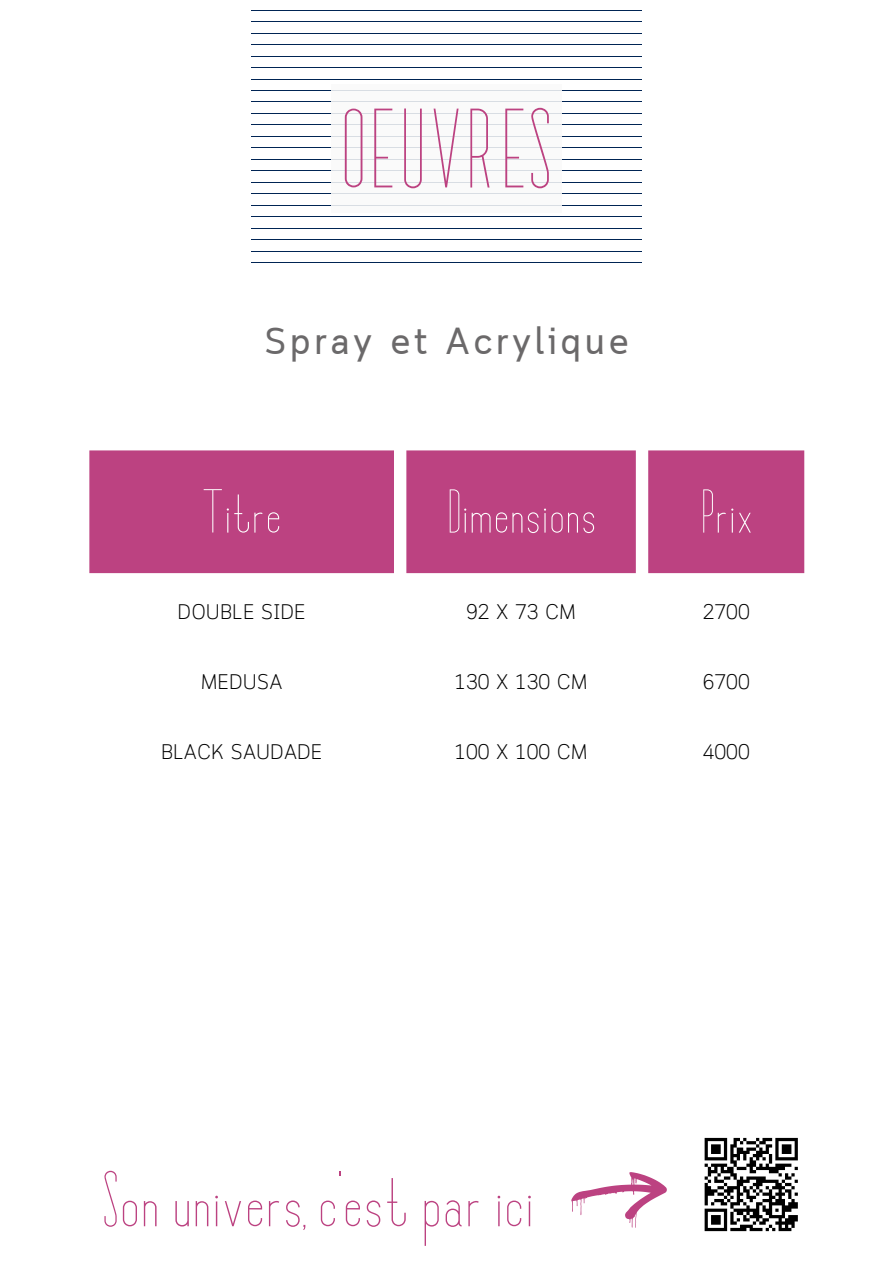
<style>
.page{position:relative;width:894px;height:1264px;background:#fff}
.page>*{position:absolute;margin:0;border:0;box-sizing:border-box;transform-origin:0 0}
.t1{font:100 condensed 98.55px "Sprout";color:#bc4281}
.t2{font:100 condensed 68.55px "Sprout";color:#bc4281}
.t3{font:100 condensed 54.3px "Sprout";color:#fff}
.t4{font:100 condensed 54px "Sprout";color:#fff}
.t5{font:37.5px "Cloud";letter-spacing:.085em;color:#6b696a}
.t6{font:300 21px "Cloud";color:#000}
</style>
<div class="page">
<div style="left:89px;top:450px;width:715px;height:123px;background:#bc4281"></div>
<svg style="left:571px;top:1172px;width:95px;height:55px"></svg>
<hr style="left:251px;top:10px;width:390px;height:1px;background:#002454">
<hr style="left:251px;top:21px;width:390px;height:1px;background:#002454">
<hr style="left:251px;top:33px;width:390px;height:1px;background:#002454">
<hr style="left:251px;top:44px;width:390px;height:1px;background:#002454">
<hr style="left:251px;top:56px;width:390px;height:1px;background:#002454">
<hr style="left:251px;top:67px;width:390px;height:1px;background:#002454">
<hr style="left:251px;top:79px;width:390px;height:1px;background:#002454">
<hr style="left:251px;top:90px;width:390px;height:1px;background:#002454">
<hr style="left:251px;top:102px;width:390px;height:1px;background:#002454">
<hr style="left:251px;top:113px;width:390px;height:1px;background:#002454">
<hr style="left:251px;top:125px;width:390px;height:1px;background:#002454">
<hr style="left:251px;top:136px;width:390px;height:1px;background:#002454">
<hr style="left:251px;top:148px;width:390px;height:1px;background:#002454">
<hr style="left:251px;top:159px;width:390px;height:1px;background:#002454">
<hr style="left:251px;top:170px;width:390px;height:1px;background:#002454">
<hr style="left:251px;top:182px;width:390px;height:1px;background:#002454">
<hr style="left:251px;top:193px;width:390px;height:1px;background:#002454">
<hr style="left:251px;top:205px;width:390px;height:1px;background:#002454">
<hr style="left:251px;top:216px;width:390px;height:1px;background:#002454">
<hr style="left:251px;top:228px;width:390px;height:1px;background:#002454">
<hr style="left:251px;top:239px;width:390px;height:1px;background:#002454">
<hr style="left:251px;top:251px;width:390px;height:1px;background:#002454">
<hr style="left:251px;top:262px;width:390px;height:1px;background:#002454">
<div style="left:331px;top:84px;width:231px;height:128px;background:#fafafa"></div>
<svg style="left:704px;top:1137px;width:94px;height:95px"></svg>
<h1 class="t1" style="left:341px;top:89px;width:213px">OEUVRES</h1>
<h3 class="t5" style="left:264px;top:319px;width:366px">Spray et Acrylique</h3>
<h3 class="t3" style="left:201px;top:478px;width:82px">Titre</h3>
<h3 class="t4" style="left:445px;top:478px;width:153px">Dimensions</h3>
<h3 class="t4" style="left:698px;top:478px;width:56px">Prix</h3>
<p class="t6" style="left:177px;top:600px;width:129px">DOUBLE SIDE</p>
<p class="t6" style="left:466px;top:600px;width:111px">92 X 73 CM</p>
<p class="t6" style="left:702px;top:600px;width:49px">2700</p>
<p class="t6" style="left:201px;top:669px;width:83px">MEDUSA</p>
<p class="t6" style="left:454px;top:669px;width:135px">130 X 130 CM</p>
<p class="t6" style="left:702px;top:669px;width:49px">6700</p>
<p class="t6" style="left:161px;top:739px;width:163px">BLACK SAUDADE</p>
<p class="t6" style="left:454px;top:739px;width:135px">100 X 100 CM</p>
<p class="t6" style="left:702px;top:739px;width:49px">4000</p>
<h2 class="t2" style="left:102px;top:1157px;width:434px">Son univers, c’est par ici</h2>
</div>
